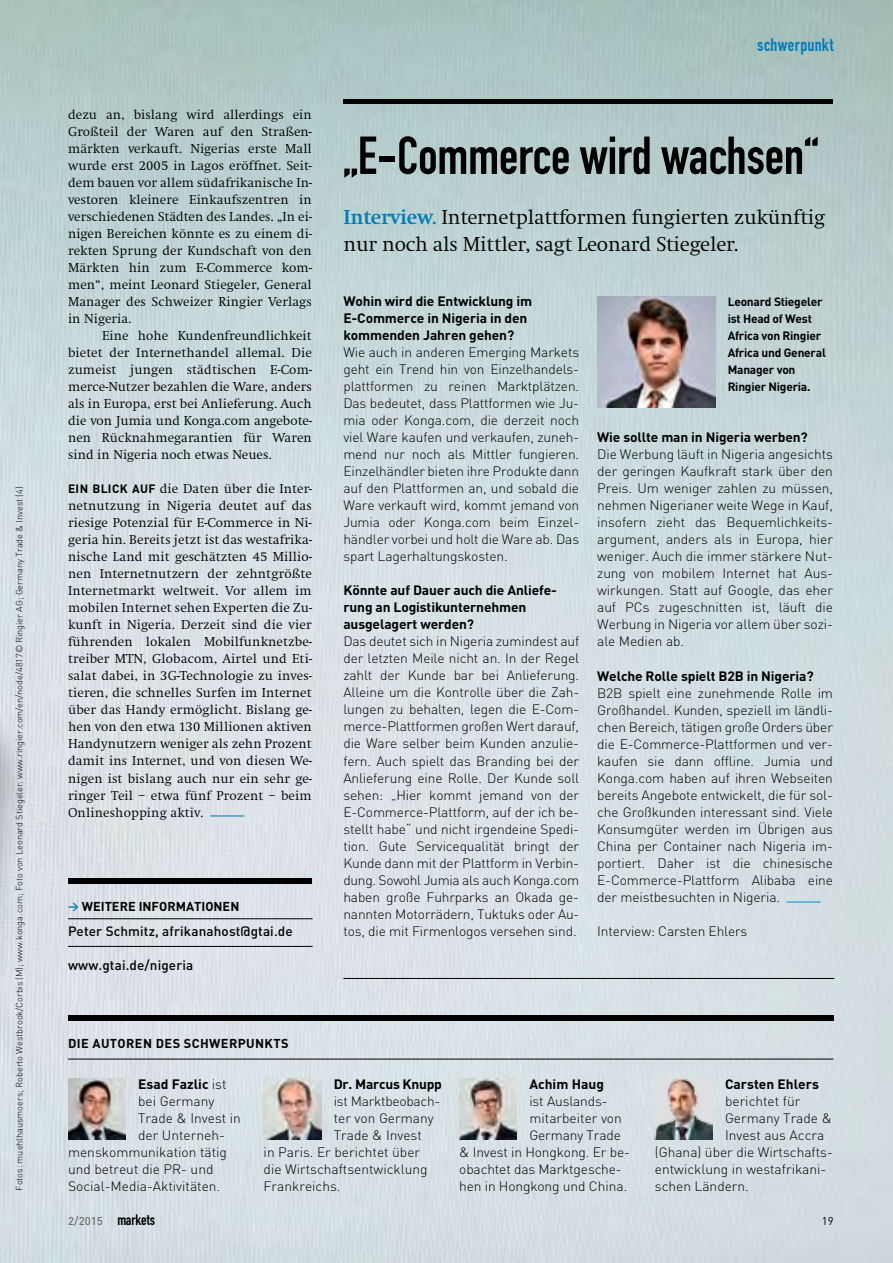
<style>
.page{position:relative;width:893px;height:1263px;background:#fff}
.page>*{position:absolute;margin:0;border:0;box-sizing:border-box;transform-origin:0 0}
.t1{font:52.5px "DIN Engschrift Std";letter-spacing:-.005em;color:#000}
.t2{font:300 21px/26.4px "Swift EF";letter-spacing:-.01em;color:#000}
.t3{font:18px "DIN Engschrift Std";letter-spacing:.015em;color:#007db7}
.t4{font:15px "DIN Engschrift Std";color:#000}
.t5{font:300 13.5px/17px "DIN";letter-spacing:-.01em;color:#000;text-align:justify}
.t6{font:300 13.5px/17px "Swift EF";letter-spacing:.005em;color:#000;text-align:justify}
.t7{font:700 13.5px/17px "DIN";letter-spacing:-.01em;color:#000}
.t8{font:500 13.5px "DIN";letter-spacing:.01em;color:#000}
.t9{font:700 12.75px "DIN";letter-spacing:.03em;color:#000}
.t10{font:700 12px/17px "DIN";letter-spacing:-.02em;color:#000}
.t11{font:11.25px "DIN";color:#000}
.t12{font:300 9px "DIN";letter-spacing:-.005em;color:#000}
.s1{font-size:10.5px;color:#007db7}
.s2{font-weight:700;color:#007db7}
.s3{font-weight:300}
.s4{font-family:"DIN";font-weight:500;font-size:11.25px;color:#6d6e71}
</style>
<div class="page">
<img style="left:0;top:0;width:893px;height:1263px">
<div style="left:0;top:642px;width:34px;height:621px;background:#000;opacity:.47"></div>
<hr style="left:68px;top:1059px;width:765px;height:1px;background:#000">
<div style="left:68px;top:1015px;width:765px;height:5px;background:#000"></div>
<img style="left:68px;top:1079px;width:57px;height:61px">
<img style="left:264px;top:1079px;width:57px;height:61px">
<img style="left:459px;top:1079px;width:58px;height:61px">
<img style="left:655px;top:1079px;width:57px;height:61px">
<hr style="left:787px;top:901px;width:34px;height:1px;background:#0095da">
<img style="left:597px;top:297px;width:118px;height:111px">
<hr style="left:343px;top:100px;width:490px;height:4px;background:#000">
<hr style="left:343px;top:978px;width:491px;height:1px;background:#000">
<hr style="left:210px;top:815px;width:34px;height:1px;background:#007db7">
<div style="left:68px;top:878px;width:244px;height:6px;background:#000"></div>
<hr style="left:68px;top:918px;width:245px;height:1px;background:#000">
<hr style="left:68px;top:946px;width:245px;height:1px;background:#000">
<p class="t12" style="left:14px;top:1191px;width:705px;rotate:-90deg">Fotos: muehlhausmoers; Roberto Westbrook/Corbis (M); www.konga.com; Foto von Leonard Stiegeler: www.ringier.com/en/node/4817© Ringier AG; Germany Trade &amp; Invest (4)</p>
<p class="t6" style="left:68px;top:106px;width:245px">dezu an, bislang wird allerdings ein Großteil der Waren auf den Straßen&shy;märkten verkauft. Nigerias erste Mall wurde erst 2005 in Lagos eröffnet. Seit&shy;dem bauen vor allem südafrikanische In&shy;vestoren kleinere Einkaufszentren in verschiedenen Städten des Landes. „In ei&shy;nigen Bereichen könnte es zu einem di&shy;rekten Sprung der Kundschaft von den Märkten hin zum E-Commerce kom&shy;men“, meint Leonard Stiegeler, General Manager des Schweizer Ringier Verlags in Nigeria.</p>
<p class="t6" style="left:68px;top:328px;width:245px;text-indent:34px">Eine hohe Kundenfreundlichkeit bietet der Internethandel allemal. Die zumeist jungen städtischen E-Com&shy;merce-Nutzer bezahlen die Ware, anders als in Europa, erst bei Anlieferung. Auch die von Jumia und Konga.com angebote&shy;nen Rücknahmegarantien für Waren sind in Nigeria noch etwas Neues.</p>
<p class="t10" style="left:68px;top:480px;width:41px">Ein Blick</p>
<p class="t10" style="left:132px;top:480px;width:9px">auf</p>
<p class="t6" style="left:68px;top:481px;width:245px;text-indent:92px">die Daten über die Inter&shy;netnutzung in Nigeria deutet auf das riesige Potenzial für E-Commerce in Ni&shy;geria hin. Bereits jetzt ist das westafrika&shy;nische Land mit geschätzten 45 Millio&shy;nen Internetnutzern der zehntgrößte Internetmarkt weltweit. Vor allem im mobilen Internet sehen Experten die Zu&shy;kunft in Nigeria. Derzeit sind die vier führenden lokalen Mobilfunknetzbe&shy;treiber MTN, Globacom, Airtel und Eti&shy;salat dabei, in 3G-Technologie zu inves&shy;tieren, die schnelles Surfen im Internet über das Handy ermöglicht. Bislang ge&shy;hen von den etwa 130 Millionen aktiven Handynutzern weniger als zehn Prozent damit ins Internet, und von diesen We&shy;nigen ist bislang auch nur ein sehr ge&shy;ringer Teil – etwa fünf Prozent – beim Onlineshopping aktiv.</p>
<p class="t9" style="left:68px;top:898px;width:33px"><span class="s1">&gt;</span> Weitere</p>
<p class="t9" style="left:139px;top:898px;width:13px">Informationen</p>
<p class="t8" style="left:68px;top:922px;width:226px">Peter Schmitz, afrikanahost@gtai.de</p>
<p class="t8" style="left:68px;top:956px;width:127px">www.gtai.de/nigeria</p>
<h3 class="t3" style="left:757px;top:34px;width:78px">schwerpunkt</h3>
<h1 class="t1" style="left:343px;top:125px;width:477px">„E-Commerce wird wachsen“</h1>
<h2 class="t2" style="left:343px;top:204px;width:483px"><span class="s2">Interview.</span> Internetplattformen fungierten zukünftig nur noch als Mittler, sagt Leonard Stiegeler.</h2>
<p class="t7" style="left:343px;top:292px;width:190px">Wohin wird die Entwicklung im<br>E-Commerce in Nigeria in den kommenden Jahren gehen?</p>
<p class="t5" style="left:343px;top:344px;width:237px">Wie auch in anderen Emerging Markets geht ein Trend hin von Einzelhandels&shy;plattformen zu reinen Marktplätzen.<br>Das bedeutet, dass Plattformen wie Ju&shy;mia oder Konga.com, die derzeit noch viel Ware kaufen und verkaufen, zuneh&shy;mend nur noch als Mittler fungieren.<br>Einzelhändler bieten ihre Produkte dann auf den Plattformen an, und sobald die Ware verkauft wird, kommt jemand von Jumia oder Konga.com beim Einzel&shy;händler vorbei und holt die Ware ab. Das spart Lagerhaltungskosten.</p>
<p class="t7" style="left:343px;top:581px;width:215px">Könnte auf Dauer auch die Anliefe&shy;rung an Logistikunternehmen ausgelagert werden?</p>
<p class="t5" style="left:343px;top:633px;width:237px;text-align:left">Das deutet sich in Nigeria zumindest auf der letzten Meile nicht an. In der Regel zahlt der Kunde bar bei Anlieferung.<br>Alleine um die Kontrolle über die Zah&shy;lungen zu behalten, legen die E-Com&shy;merce-Plattformen großen Wert darauf, die Ware selber beim Kunden anzulie&shy;fern. Auch spielt das Branding bei der Anlieferung eine Rolle. Der Kunde soll sehen: „Hier kommt jemand von der E-Commerce-Plattform, auf der ich be&shy;stellt habe“ und nicht irgendeine Spedi&shy;tion. Gute Servicequalität bringt der Kunde dann mit der Plattform in Verbin&shy;dung. Sowohl Jumia als auch Konga.com haben große Fuhrparks an Okada ge&shy;nannten Motorrädern, Tuktuks oder Au&shy;tos, die mit Firmenlogos versehen sind.</p>
<p class="t10" style="left:728px;top:293px;width:100px">Leonard Stiegeler ist Head of West<br>Africa von Ringier<br>Africa und General<br>Manager von<br>Ringier Nigeria.</p>
<p class="t7" style="left:597px;top:428px;width:212px">Wie sollte man in Nigeria werben?</p>
<p class="t5" style="left:597px;top:446px;width:237px;text-align:left">Die Werbung läuft in Nigeria angesichts der geringen Kaufkraft stark über den Preis. Um weniger zahlen zu müssen, nehmen Nigerianer weite Wege in Kauf, insofern zieht das Bequemlichkeits&shy;argument, anders als in Europa, hier weniger. Auch die immer stärkere Nut&shy;zung von mobilem Internet hat Aus&shy;wirkungen. Statt auf Google, das eher auf PCs zugeschnitten ist, läuft die Werbung in Nigeria vor allem über sozi&shy;ale Medien ab.</p>
<p class="t7" style="left:597px;top:666px;width:218px">Welche Rolle spielt B2B in Nigeria?</p>
<p class="t5" style="left:597px;top:684px;width:237px">B2B spielt eine zunehmende Rolle im Großhandel. Kunden, speziell im ländli&shy;chen Bereich, tätigen große Orders über die E-Commerce-Plattformen und ver&shy;kaufen sie dann offline. Jumia und Konga.com haben auf ihren Webseiten bereits Angebote entwickelt, die für sol&shy;che Großkunden interessant sind. Viele Konsumgüter werden im Übrigen aus China per Container nach Nigeria im&shy;portiert. Daher ist die chinesische E-Commerce-Plattform Alibaba eine der meistbesuchten in Nigeria.</p>
<p class="t5" style="left:597px;top:922px;width:152px">Interview: Carsten Ehlers</p>
<p class="t9" style="left:68px;top:1035px;width:222px">Die AUTORen DES SCHWERPUNKTS</p>
<p class="t7" style="left:138px;top:1075px;width:90px">Esad Fazlic <span class="s3">ist</span></p>
<p class="t5" style="left:138px;top:1092px;width:78px">bei Germany</p>
<p class="t5" style="left:138px;top:1109px;width:104px">Trade &amp; Invest in</p>
<p class="t5" style="left:138px;top:1126px;width:88px">der Unterneh-</p>
<p class="t5" style="left:68px;top:1143px;width:160px">menskommunikation tätig</p>
<p class="t5" style="left:68px;top:1160px;width:147px">und betreut die PR- und</p>
<p class="t5" style="left:68px;top:1177px;width:154px">Social-Media-Aktivitäten.</p>
<p class="t7" style="left:334px;top:1075px;width:110px">Dr. Marcus Knupp</p>
<p class="t5" style="left:334px;top:1092px;width:108px">ist Marktbeobach-</p>
<p class="t5" style="left:334px;top:1109px;width:101px">ter von Germany</p>
<p class="t5" style="left:334px;top:1126px;width:90px">Trade &amp; Invest</p>
<p class="t5" style="left:264px;top:1143px;width:158px">in Paris. Er berichtet über</p>
<p class="t5" style="left:264px;top:1160px;width:165px">die Wirtschaftsentwicklung</p>
<p class="t5" style="left:264px;top:1177px;width:78px">Frankreichs.</p>
<p class="t7" style="left:529px;top:1075px;width:76px">Achim Haug</p>
<p class="t5" style="left:529px;top:1092px;width:80px">ist Auslands-</p>
<p class="t5" style="left:529px;top:1109px;width:94px">mitarbeiter von</p>
<p class="t5" style="left:529px;top:1126px;width:93px">Germany Trade</p>
<p class="t5" style="left:459px;top:1143px;width:172px">&amp; Invest in Hongkong. Er be-</p>
<p class="t5" style="left:459px;top:1160px;width:164px">obachtet das Marktgesche-</p>
<p class="t5" style="left:459px;top:1177px;width:170px">hen in Hongkong und China.</p>
<p class="t7" style="left:725px;top:1075px;width:95px">Carsten Ehlers</p>
<p class="t5" style="left:725px;top:1092px;width:77px">berichtet für</p>
<p class="t5" style="left:725px;top:1109px;width:108px">Germany Trade &amp;</p>
<p class="t5" style="left:725px;top:1126px;width:101px">Invest aus Accra</p>
<p class="t5" style="left:655px;top:1143px;width:180px">(Ghana) über die Wirtschafts-</p>
<p class="t5" style="left:655px;top:1160px;width:173px">entwicklung in westafrikani-</p>
<p class="t5" style="left:655px;top:1177px;width:96px">schen Ländern.</p>
<p class="t4" style="left:68px;top:1211px;width:89px"><span class="s4">2/2015</span> markets</p>
<p class="t11" style="left:822px;top:1213px;width:13px">19</p>
</div>
